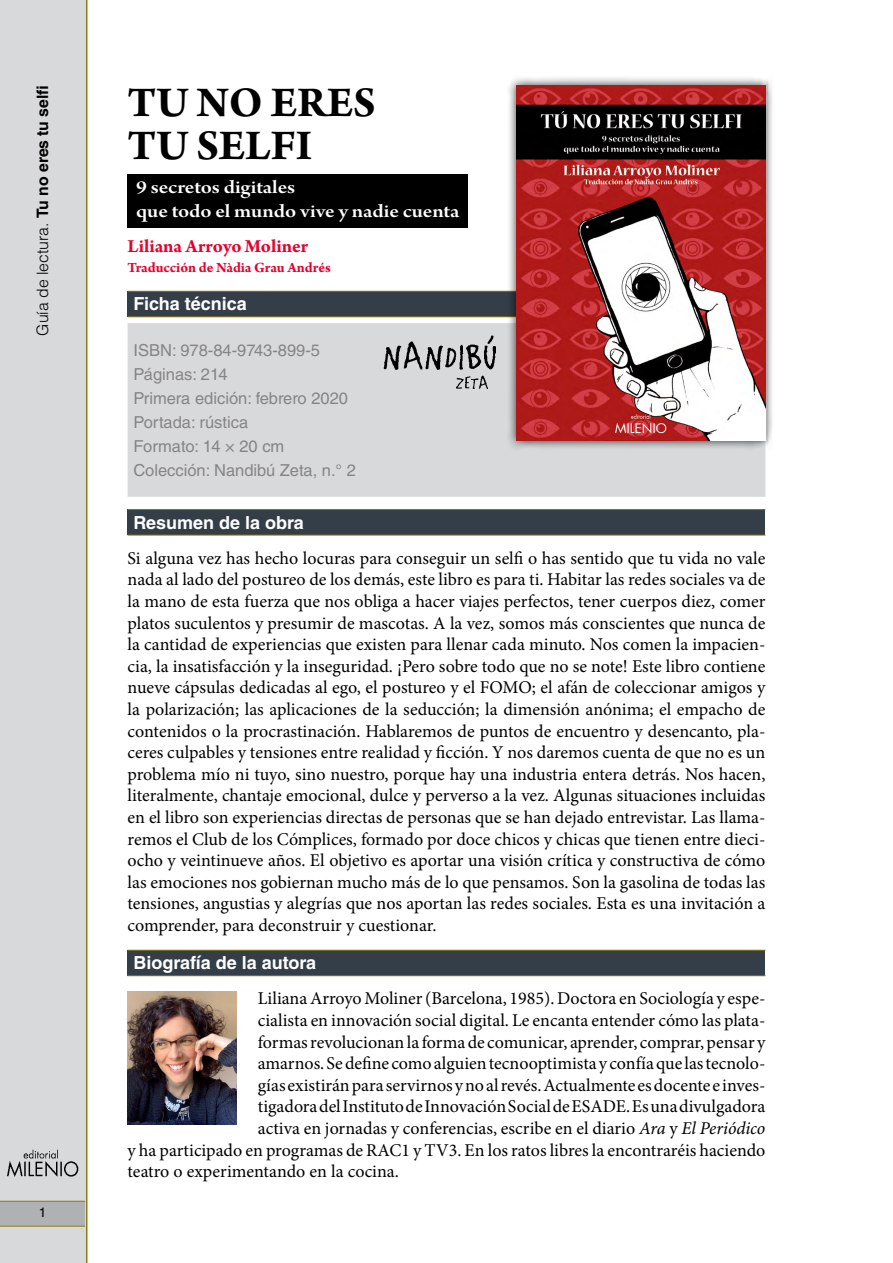
<style>
.page{position:relative;width:893px;height:1263px;background:#fff}
.page>*{position:absolute;margin:0;border:0;box-sizing:border-box;transform-origin:0 0}
.t1{font:700 45px/43.5px "Arno Pro";color:#000}
.t2{font:19.65px/24px "Arno Pro Smbd Subhead";color:#fff;scale:1.15 1}
.t3{font:700 19.5px "Arno Pro";letter-spacing:-.005em;color:#e4032d}
.cos_de_text_biografi{font:18px/21.6px "Minion Pro";color:#000;text-align:justify}
.titol_taula{font:700 18px "Helvetica LT Std";color:#fff}
.fitxa_tecnica{font:16.5px "Helvetica LT Std";color:#868585}
.t4{font:700 15.75px "Helvetica LT Std";color:#000}
.t5{font:700 15px "Arno Pro";letter-spacing:-.005em;color:#e4032d}
.t6{font:13.5px "Helvetica LT Std";color:#000}
.s1{font-weight:300}
.s2{font-style:italic}
</style>
<div class="page">
<div style="left:0;top:0;width:86px;height:1263px;background:#d8d9da"></div>
<div style="left:0;top:1201px;width:85px;height:25px;background:#afb1b3"></div>
<hr style="left:0;top:1201px;width:85px;height:1px;background:#8c7a16">
<hr style="left:0;top:1226px;width:85px;height:1px;background:#8c7a16">
<hr style="left:86px;top:0;width:1px;height:1263px;background:#8c7a16">
<div style="left:128px;top:174px;width:340px;height:53px;background:#000"></div>
<div style="left:128px;top:510px;width:637px;height:25px;background:#333e48"></div>
<hr style="left:128px;top:509px;width:637px;height:1px;background:#8c7a16">
<hr style="left:128px;top:535px;width:637px;height:1px;background:#8c7a16">
<div style="left:128px;top:950px;width:637px;height:26px;background:#333e48"></div>
<hr style="left:128px;top:950px;width:637px;height:1px;background:#8c7a16">
<hr style="left:128px;top:975px;width:637px;height:1px;background:#8c7a16">
<div style="left:128px;top:291px;width:637px;height:26px;background:#333e48"></div>
<hr style="left:128px;top:291px;width:637px;height:1px;background:#8c7a16">
<hr style="left:128px;top:316px;width:637px;height:1px;background:#8c7a16">
<div style="left:128px;top:323px;width:637px;height:174px;background:#d8d9da"></div>
<img style="left:7px;top:1149px;width:71px;height:28px">
<img style="left:384px;top:330px;width:111px;height:59px">
<div style="left:507px;top:75px;width:268px;height:376px;background:#000;opacity:.75"></div>
<img style="left:516px;top:85px;width:249px;height:356px">
<img style="left:128px;top:992px;width:108px;height:133px">
<p class="t4" style="left:33px;top:336px;width:252px;rotate:-90deg"><span class="s1">Guía de lectura.</span> Tu no eres tu selfi</p>
<p class="t6" style="left:39px;top:1205px;width:9px">1</p>
<p class="t1" style="left:128px;top:83px;width:250px">TU NO ERES<br>TU SELFI</p>
<p class="t2" style="left:136px;top:177px;width:283px">9 secretos digitales<br>que todo el mundo vive y nadie cuenta</p>
<p class="t3" style="left:128px;top:235px;width:182px">Liliana Arroyo Moliner</p>
<p class="t5" style="left:128px;top:259px;width:205px">Traducción de Nàdia Grau Andrés</p>
<p class="titol_taula" style="left:134px;top:293px;width:115px">Ficha técnica</p>
<p class="fitxa_tecnica" style="left:134px;top:341px;width:188px">ISBN: 978-84-9743-899-5</p>
<p class="fitxa_tecnica" style="left:134px;top:365px;width:96px">Páginas: 214</p>
<p class="fitxa_tecnica" style="left:134px;top:389px;width:216px">Primera edición: febrero 2020</p>
<p class="fitxa_tecnica" style="left:134px;top:412px;width:116px">Portada: rústica</p>
<p class="fitxa_tecnica" style="left:134px;top:436px;width:152px">Formato: 14 × 20 cm</p>
<p class="fitxa_tecnica" style="left:134px;top:460px;width:224px">Colección: Nandibú Zeta, n.° 2</p>
<p class="titol_taula" style="left:134px;top:511px;width:172px">Resumen de la obra</p>
<p class="cos_de_text_biografi" style="left:128px;top:547px;width:639px">Si alguna vez has hecho locuras para conseguir un selfi o has sentido que tu vida no vale nada al lado del postureo de los demás, este libro es para ti. Habitar las redes sociales va de la mano de esta fuerza que nos obliga a hacer viajes perfectos, tener cuerpos diez, comer platos suculentos y presumir de mascotas. A la vez, somos más conscientes que nunca de la cantidad de experiencias que existen para llenar cada minuto. Nos comen la impacien&shy;cia, la insatisfacción y la inseguridad. ¡Pero sobre todo que no se note! Este libro contiene nueve cápsulas dedicadas al ego, el postureo y el FOMO; el afán de coleccionar amigos y la polarización; las aplicaciones de la seducción; la dimensión anónima; el empacho de contenidos o la procrastinación. Hablaremos de puntos de encuentro y desencanto, pla&shy;ceres culpables y tensiones entre realidad y ficción. Y nos daremos cuenta de que no es un problema mío ni tuyo, sino nuestro, porque hay una industria entera detrás. Nos hacen, literalmente, chantaje emocional, dulce y perverso a la vez. Algunas situaciones incluidas en el libro son experiencias directas de personas que se han dejado entrevistar. Las llama&shy;remos el Club de los Cómplices, formado por doce chicos y chicas que tienen entre dieci&shy;ocho y veintinueve años. El objetivo es aportar una visión crítica y constructiva de cómo las emociones nos gobiernan mucho más de lo que pensamos. Son la gasolina de todas las tensiones, angustias y alegrías que nos aportan las redes sociales. Esta es una invitación a comprender, para deconstruir y cuestionar.</p>
<p class="titol_taula" style="left:134px;top:952px;width:184px">Biografía de la autora</p>
<p class="cos_de_text_biografi" style="left:258px;top:988px;width:509px">Liliana Arroyo Moliner (Barcelona, 1985). Doctora en Sociología y espe-</p>
<p class="cos_de_text_biografi" style="left:258px;top:1009px;width:509px">cialista en innovación social digital. Le encanta entender cómo las plata-</p>
<p class="cos_de_text_biografi" style="left:258px;top:1031px;width:509px">formas revolucionan la forma de comunicar, aprender, comprar, pensar y</p>
<p class="cos_de_text_biografi" style="left:258px;top:1053px;width:509px">amarnos. Se define como alguien tecnooptimista y confía que las tecnolo-</p>
<p class="cos_de_text_biografi" style="left:258px;top:1074px;width:509px">gías existirán para servirnos y no al revés. Actualmente es docente e inves-</p>
<p class="cos_de_text_biografi" style="left:258px;top:1096px;width:509px">tigadora del Instituto de Innovación Social de ESADE. Es una divulgadora</p>
<p class="cos_de_text_biografi" style="left:258px;top:1117px;width:509px">activa en jornadas y conferencias, escribe en el diario <span class="s2">Ara</span> y <span class="s2">El Periódico</span></p>
<p class="cos_de_text_biografi" style="left:128px;top:1139px;width:639px">y ha participado en programas de RAC1 y TV3. En los ratos libres la encontraréis haciendo</p>
<p class="cos_de_text_biografi" style="left:128px;top:1161px;width:273px">teatro o experimentando en la cocina.</p>
</div>
